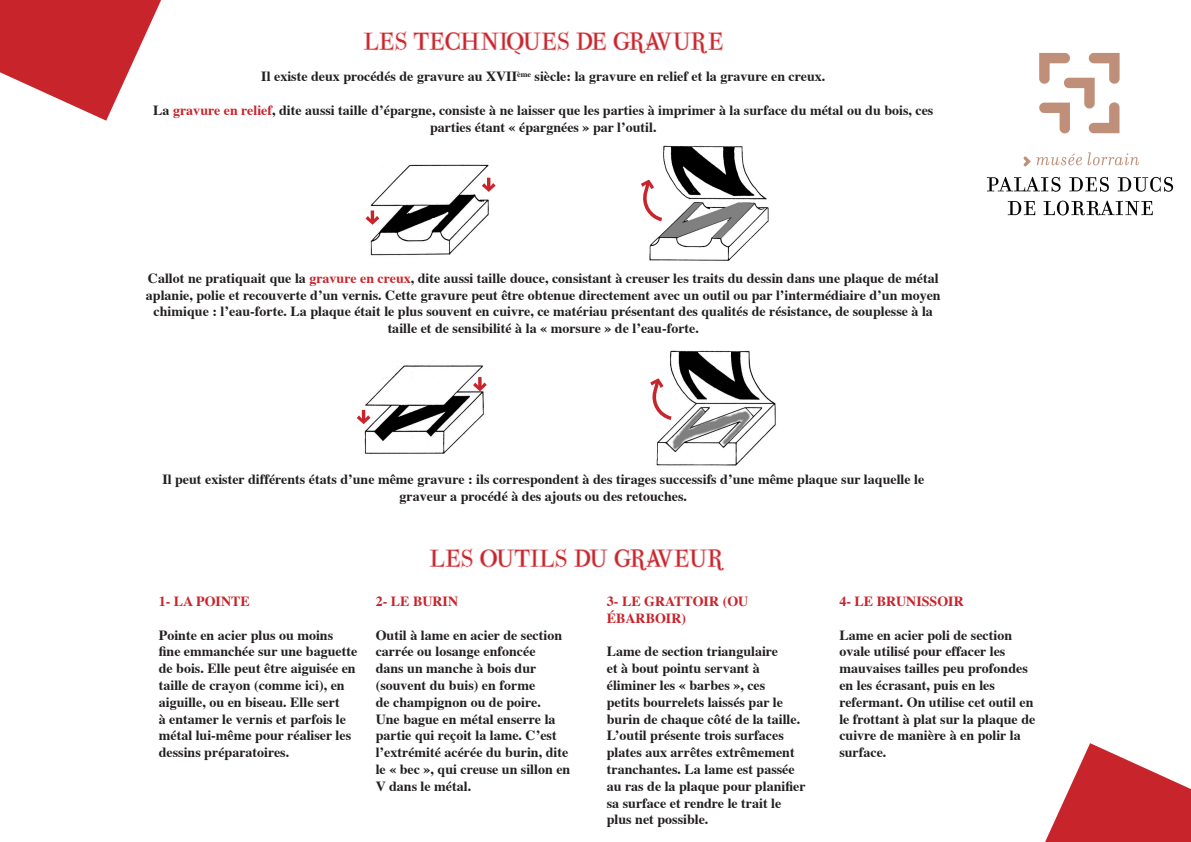
<style>
.page{position:relative;width:1191px;height:842px;background:#fff}
.page>*{position:absolute;margin:0;border:0;box-sizing:border-box;transform-origin:0 0}
.t1{font:30px "Parma Petit Outline";color:#c8242b}
.t2{font:700 14px/16.8px "Times";color:#231f20}
.t3{font:700 14px/16.8px "Times";color:#c8242b}
.s1{color:#c8242b}
</style>
<div class="page">
<img style="left:362px;top:365px;width:122px;height:89px">
<img style="left:656px;top:350px;width:120px;height:116px">
<svg style="left:0;top:0;width:161px;height:121px"></svg>
<svg style="left:1045px;top:743px;width:146px;height:99px"></svg>
<img style="left:370px;top:164px;width:121px;height:92px">
<img style="left:649px;top:145px;width:120px;height:116px">
<svg style="left:650px;top:376px;width:30px;height:47px"></svg>
<svg style="left:641px;top:178px;width:30px;height:46px"></svg>
<svg style="left:482px;top:178px;width:13px;height:14px"></svg>
<svg style="left:365px;top:210px;width:14px;height:15px"></svg>
<svg style="left:473px;top:377px;width:14px;height:14px"></svg>
<svg style="left:357px;top:410px;width:13px;height:14px"></svg>
<img style="left:986px;top:52px;width:188px;height:164px">
<h1 class="t1" style="left:363px;top:25px;width:361px">LES TECHNIQUES DE GRAVURE</h1>
<p class="t2" style="left:261px;top:69px;width:565px">Il existe deux procédés de gravure au XVII<sup>ème</sup> siècle: la gravure en relief et la gravure en creux.</p>
<p class="t2" style="left:153px;top:102px;width:781px;text-align:center">La <span class="s1">gravure en relief</span>, dite aussi taille dʼépargne, consiste à ne laisser que les parties à imprimer à la surface du métal ou du bois, ces parties étant « épargnées » par lʼoutil.</p>
<p class="t2" style="left:146px;top:270px;width:796px;text-align:center">Callot ne pratiquait que la <span class="s1">gravure en creux</span>, dite aussi taille douce, consistant à creuser les traits du dessin dans une plaque de métal aplanie, polie et recouverte dʼun vernis. Cette gravure peut être obtenue directement avec un outil ou par lʼintermédiaire dʼun moyen chimique : lʼeau-forte. La plaque était le plus souvent en cuivre, ce matériau présentant des qualités de résistance, de souplesse à la taille et de sensibilité à la « morsure » de lʼeau-forte.</p>
<p class="t2" style="left:162px;top:472px;width:763px;text-align:center">Il peut exister différents états dʼune même gravure : ils correspondent à des tirages successifs dʼune même plaque sur laquelle le graveur a procédé à des ajouts ou des retouches.</p>
<p class="t3" style="left:159px;top:593px;width:93px">1- LA POINTE</p>
<p class="t2" style="left:159px;top:627px;width:200px">Pointe en acier plus ou moins fine emmanchée sur une baguette de bois. Elle peut être aiguisée en taille de crayon (comme ici), en aiguille, ou en biseau. Elle sert<br>à entamer le vernis et parfois le métal lui-même pour réaliser les dessins préparatoires.</p>
<h1 class="t1" style="left:429px;top:542px;width:296px">LES OUTILS DU GRAVEUR</h1>
<p class="t3" style="left:376px;top:593px;width:84px">2- LE BURIN</p>
<p class="t2" style="left:376px;top:627px;width:196px">Outil à lame en acier de section carrée ou losange enfoncée<br>dans un manche à bois dur (souvent du buis) en forme<br>de champignon ou de poire.<br>Une bague en métal enserre la partie qui reçoit la lame. Cʼest lʼextrémité acérée du burin, dite le « bec », qui creuse un sillon en<br>V dans le métal.</p>
<p class="t3" style="left:607px;top:593px;width:143px">3- LE GRATTOIR (OU<br>ÉBARBOIR)</p>
<p class="t2" style="left:607px;top:644px;width:200px">Lame de section triangulaire<br>et à bout pointu servant à éliminer les « barbes », ces<br>petits bourrelets laissés par le burin de chaque côté de la taille.<br>Lʼoutil présente trois surfaces plates aux arrêtes extrêmement tranchantes. La lame est passée au ras de la plaque pour planifier sa surface et rendre le trait le plus net possible.</p>
<p class="t3" style="left:839px;top:593px;width:126px">4- LE BRUNISSOIR</p>
<p class="t2" style="left:839px;top:627px;width:197px">Lame en acier poli de section ovale utilisé pour effacer les mauvaises tailles peu profondes en les écrasant, puis en les refermant. On utilise cet outil en le frottant à plat sur la plaque de cuivre de manière à en polir la surface.</p>
</div>
